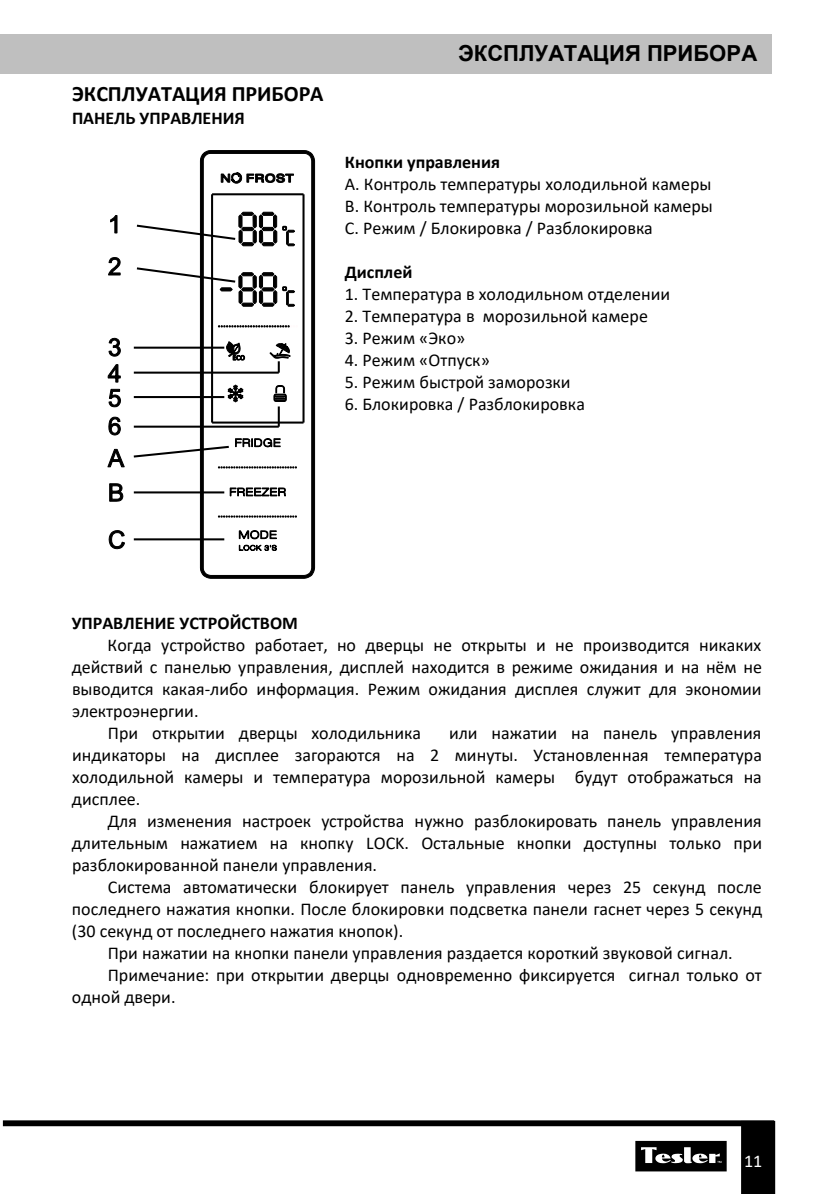
<style>
.page{position:relative;width:834px;height:1194px;background:#fff}
.page>*{position:absolute;margin:0;border:0;box-sizing:border-box;transform-origin:0 0}
.t1{font:700 22px "Arial";color:#000}
.t2{font:700 22px "Calibri";color:#000}
.t3{font:18px/22px "Calibri";color:#000;text-align:justify}
.t4{font:700 18px "Calibri";color:#000}
.t5{font:18px "Calibri";color:#fff}
</style>
<div class="page">
<div style="left:3px;top:1120px;width:771px;height:6px;background:#000"></div>
<svg style="left:635px;top:1121px;width:140px;height:73px"></svg>
<div style="left:0;top:34px;width:771px;height:40px;background:#bfbfbf"></div>
<svg style="left:200px;top:150px;width:115px;height:428px"></svg>
<svg style="left:218px;top:516px;width:79px;height:1px"></svg>
<svg style="left:218px;top:467px;width:79px;height:1px"></svg>
<svg style="left:230px;top:488px;width:56px;height:8px"></svg>
<svg style="left:239px;top:530px;width:38px;height:9px"></svg>
<svg style="left:239px;top:545px;width:38px;height:6px"></svg>
<svg style="left:221px;top:172px;width:73px;height:11px"></svg>
<svg style="left:110px;top:215px;width:7px;height:18px"></svg>
<svg style="left:108px;top:257px;width:12px;height:18px"></svg>
<svg style="left:109px;top:338px;width:12px;height:18px"></svg>
<svg style="left:108px;top:364px;width:12px;height:18px"></svg>
<svg style="left:109px;top:389px;width:12px;height:18px"></svg>
<svg style="left:109px;top:417px;width:12px;height:18px"></svg>
<svg style="left:108px;top:449px;width:16px;height:18px"></svg>
<svg style="left:110px;top:484px;width:13px;height:17px"></svg>
<svg style="left:109px;top:530px;width:16px;height:19px"></svg>
<svg style="left:136px;top:212px;width:141px;height:34px"></svg>
<svg style="left:136px;top:266px;width:141px;height:40px"></svg>
<hr style="left:134px;top:347px;width:90px;height:2px;background:#000">
<hr style="left:134px;top:491px;width:90px;height:2px;background:#000">
<hr style="left:134px;top:538px;width:90px;height:2px;background:#000">
<svg style="left:270px;top:343px;width:20px;height:30px"></svg>
<hr style="left:134px;top:372px;width:145px;height:2px;background:#000">
<hr style="left:134px;top:396px;width:90px;height:2px;background:#000">
<hr style="left:278px;top:406px;width:2px;height:21px;background:#000">
<hr style="left:134px;top:426px;width:145px;height:2px;background:#000">
<svg style="left:133px;top:438px;width:147px;height:21px"></svg>
<p class="t2" style="left:72px;top:78px;width:253px">ЭКСПЛУАТАЦИЯ ПРИБОРА</p>
<p class="t4" style="left:72px;top:105px;width:174px">ПАНЕЛЬ УПРАВЛЕНИЯ</p>
<p class="t1" style="left:458px;top:38px;width:301px">ЭКСПЛУАТАЦИЯ ПРИБОРА</p>
<p class="t4" style="left:345px;top:149px;width:157px">Кнопки управления</p>
<p class="t3" style="left:345px;top:172px;width:369px">A. Контроль температуры холодильной камеры B. Контроль температуры морозильной камеры C. Режим / Блокировка / Разблокировка</p>
<p class="t4" style="left:345px;top:259px;width:69px">Дисплей</p>
<p class="t3" style="left:345px;top:282px;width:327px">1. Температура в холодильном отделении</p>
<p class="t3" style="left:345px;top:304px;width:305px">2. Температура в морозильной камере</p>
<p class="t3" style="left:345px;top:326px;width:122px">3. Режим «Эко»</p>
<p class="t3" style="left:345px;top:348px;width:147px">4. Режим «Отпуск»</p>
<p class="t3" style="left:345px;top:370px;width:227px">5. Режим быстрой заморозки</p>
<p class="t3" style="left:345px;top:392px;width:242px">6. Блокировка / Разблокировка</p>
<p class="t4" style="left:72px;top:611px;width:228px">УПРАВЛЕНИЕ УСТРОЙСТВОМ</p>
<p class="t3" style="left:108px;top:634px;width:655px">Когда устройство работает, но дверцы не открыты и не производится никаких</p>
<p class="t3" style="left:72px;top:656px;width:692px">действий с панелью управления, дисплей находится в режиме ожидания и на нём не</p>
<p class="t3" style="left:72px;top:678px;width:691px">выводится какая-либо информация. Режим ожидания дисплея служит для экономии</p>
<p class="t3" style="left:72px;top:700px;width:128px">электроэнергии.</p>
<p class="t3" style="left:108px;top:722px;width:315px">При открытии дверцы холодильника</p>
<p class="t3" style="left:72px;top:722px;width:692px;text-indent:377px">или нажатии на панель управления индикаторы на дисплее загораются на 2 минуты. Установленная температура холодильной камеры и температура морозильной камеры будут отображаться на дисплее.</p>
<p class="t3" style="left:72px;top:810px;width:692px;text-indent:36px">Для изменения настроек устройства нужно разблокировать панель управления длительным нажатием на кнопку LOCK. Остальные кнопки доступны только при разблокированной панели управления.</p>
<p class="t3" style="left:108px;top:876px;width:656px">Система автоматически блокирует панель управления через 25 секунд после</p>
<p class="t3" style="left:72px;top:898px;width:692px">последнего нажатия кнопки. После блокировки подсветка панели гаснет через 5 секунд</p>
<p class="t3" style="left:72px;top:920px;width:333px">(30 секунд от последнего нажатия кнопок).</p>
<p class="t3" style="left:108px;top:942px;width:626px">При нажатии на кнопки панели управления раздается короткий звуковой сигнал.</p>
<p class="t3" style="left:108px;top:964px;width:656px">Примечание: при открытии дверцы одновременно фиксируется сигнал только от</p>
<p class="t3" style="left:72px;top:985px;width:105px">одной двери.</p>
<p class="t5" style="left:744px;top:1148px;width:20px">11</p>
</div>
